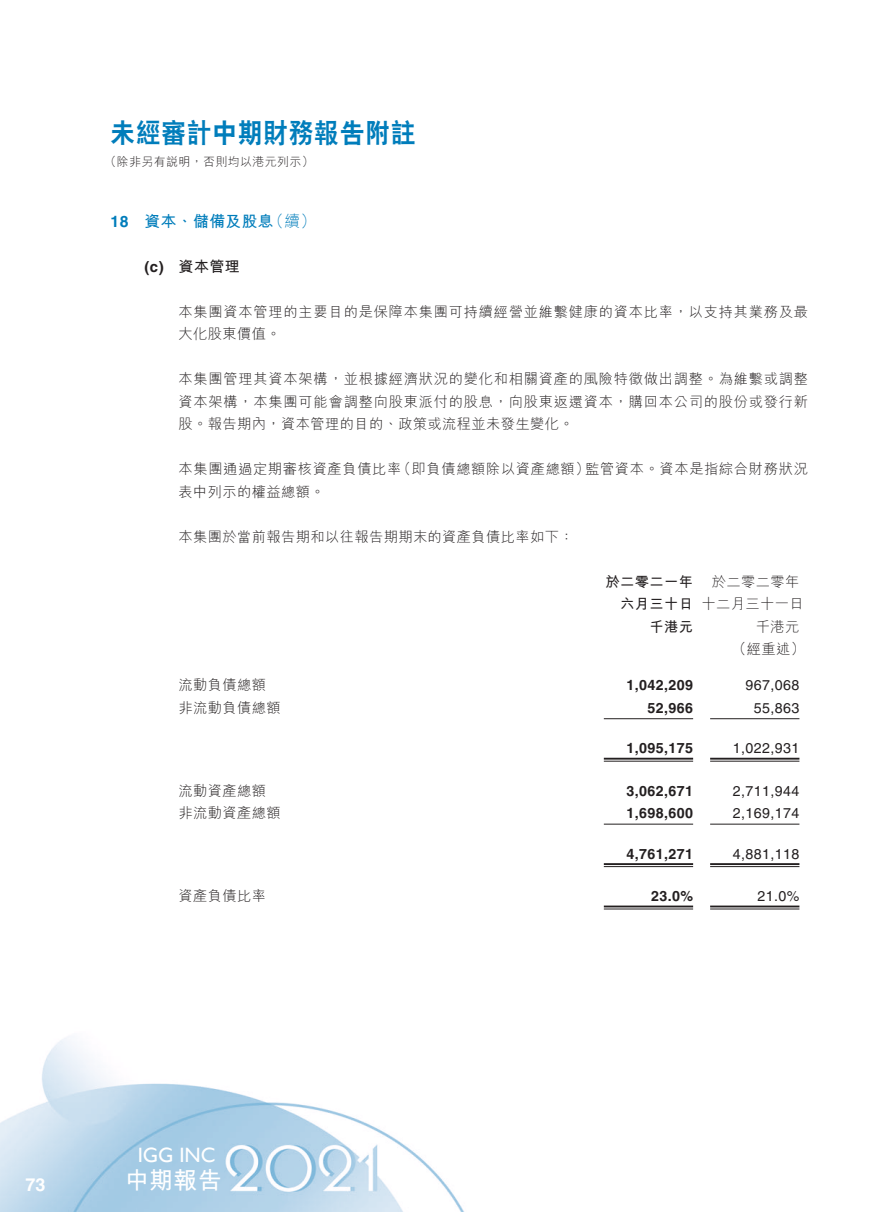
<style>
.page{position:relative;width:893px;height:1212px;background:#fff}
.page>*{position:absolute;margin:0;border:0;box-sizing:border-box;transform-origin:0 0}
.t1{font:800 27px "C Hei 2 HK";letter-spacing:.05em;color:#007dbb;scale:.9 1}
.t2{font:700 24px "M Hei HK";color:#fff}
.t3{font:20.7px "Gill Sans";color:#fff}
.t4{font:700 18px "Helvetica LT Std";color:#fff}
.t5{font:700 15.75px "M Hei HK";letter-spacing:.03em;color:#007dbb}
.t6{font:300 15.75px "M Hei HK";color:#007dbb}
.t7{font:700 15.75px "Helvetica LT Std";color:#007dbb}
.t8{font:700 15px "M Hei HK";color:#231f20}
.t9{font:700 15px "Helvetica LT Std";color:#231f20}
.t10{font:300 14.25px/22.5px "M Hei HK";letter-spacing:.03em;color:#231f20;text-align:justify}
.t11{font:700 14.25px "Helvetica LT Std";letter-spacing:.03em;color:#231f20}
.t12{font:14.25px "Helvetica LT Std";letter-spacing:.03em;color:#231f20}
.t13{font:300 14.25px/22.5px "M Hei HK";letter-spacing:.055em;color:#231f20}
.t14{font:700 14.25px/22.5px "M Hei HK";letter-spacing:.03em;color:#231f20;text-align:right}
.t15{font:300 12px "M Hei HK";letter-spacing:.03em;color:#231f20}
</style>
<div class="page">
<img style="left:0;top:1038px;width:464px;height:174px">
<hr style="left:604px;top:718px;width:89px;height:1px;background:#231f20">
<hr style="left:710px;top:718px;width:89px;height:1px;background:#231f20">
<hr style="left:604px;top:758px;width:89px;height:2px;background:#231f20">
<hr style="left:604px;top:761px;width:89px;height:1px;background:#231f20">
<hr style="left:710px;top:758px;width:89px;height:2px;background:#231f20">
<hr style="left:710px;top:761px;width:89px;height:1px;background:#231f20">
<hr style="left:604px;top:824px;width:89px;height:1px;background:#231f20">
<hr style="left:710px;top:824px;width:89px;height:1px;background:#231f20">
<hr style="left:604px;top:863px;width:89px;height:2px;background:#231f20">
<hr style="left:604px;top:866px;width:89px;height:1px;background:#231f20">
<hr style="left:710px;top:863px;width:89px;height:2px;background:#231f20">
<hr style="left:710px;top:866px;width:89px;height:1px;background:#231f20">
<hr style="left:604px;top:905px;width:89px;height:2px;background:#231f20">
<hr style="left:604px;top:909px;width:89px;height:1px;background:#231f20">
<hr style="left:710px;top:905px;width:89px;height:2px;background:#231f20">
<hr style="left:710px;top:909px;width:89px;height:1px;background:#231f20">
<h1 class="t1" style="left:111px;top:115px;width:340px">未經審計中期財務報告附註</h1>
<p class="t15" style="left:105px;top:155px;width:211px">（除非另有說明，否則均以港元列示(</p>
<p class="t7" style="left:111px;top:212px;width:19px">18</p>
<p class="t6" style="left:268px;top:213px;width:50px">（續(</p>
<p class="t5" style="left:145px;top:209px;width:131px">資本、儲備及股息</p>
<p class="t9" style="left:145px;top:257px;width:21px">c( )</p>
<p class="t8" style="left:179px;top:255px;width:63px">資本管理</p>
<p class="t13" style="left:179px;top:300px;width:631px">本集團資本管理的主要目的是保障本集團可持續經營並維繫健康的資本比率，以支持其業務及最大化股東價值。</p>
<p class="t10" style="left:179px;top:367px;width:631px">本集團管理其資本架構，並根據經濟狀況的變化和相關資產的風險特徵做出調整。為維繫或調整資本架構，本集團可能會調整向股東派付的股息，向股東返還資本，購回本公司的股份或發行新股。報告期內，資本管理的目的、政策或流程並未發生變化。</p>
<p class="t10" style="left:585px;top:457px;width:224px">監管資本。資本是指綜合財務狀況</p>
<p class="t10" style="left:397px;top:457px;width:195px">（即負債總額除以資產總額）</p>
<p class="t10" style="left:179px;top:457px;width:224px">本集團通過定期審核資產負債比率表中列示的權益總額。</p>
<p class="t10" style="left:179px;top:525px;width:397px">本集團於當前報告期和以往報告期期末的資產負債比率如下：</p>
<p class="t14" style="left:606px;top:569px;width:89px">於二零二一年六月三十日</p>
<p class="t10" style="left:712px;top:570px;width:89px">於二零二零年</p>
<p class="t10" style="left:702px;top:592px;width:104px">十二月三十一日</p>
<p class="t10" style="left:756px;top:615px;width:45px">千港元</p>
<p class="t14" style="left:650px;top:614px;width:45px">千港元</p>
<p class="t10" style="left:179px;top:673px;width:89px">流動負債總額</p>
<p class="t11" style="left:627px;top:676px;width:68px">1,042,209</p>
<p class="t10" style="left:732px;top:637px;width:74px">（經重述(</p>
<p class="t12" style="left:745px;top:677px;width:55px">967,068</p>
<p class="t10" style="left:179px;top:696px;width:104px">非流動負債總額</p>
<p class="t11" style="left:648px;top:699px;width:47px">52,966</p>
<p class="t12" style="left:754px;top:699px;width:47px">55,863</p>
<p class="t11" style="left:627px;top:739px;width:68px">1,095,175</p>
<p class="t12" style="left:733px;top:740px;width:68px">1,022,931</p>
<p class="t10" style="left:179px;top:779px;width:89px">流動資產總額</p>
<p class="t11" style="left:627px;top:782px;width:68px">3,062,671</p>
<p class="t12" style="left:733px;top:782px;width:68px">2,711,944</p>
<p class="t10" style="left:179px;top:801px;width:104px">非流動資產總額</p>
<p class="t11" style="left:627px;top:804px;width:68px">1,698,600</p>
<p class="t12" style="left:733px;top:805px;width:68px">2,169,174</p>
<p class="t11" style="left:627px;top:845px;width:68px">4,761,271</p>
<p class="t12" style="left:733px;top:845px;width:68px">4,881,118</p>
<p class="t10" style="left:179px;top:884px;width:89px">資產負債比率</p>
<p class="t11" style="left:651px;top:887px;width:43px">23.0%</p>
<p class="t12" style="left:757px;top:888px;width:43px">21.0%</p>
<p class="t4" style="left:26px;top:1173px;width:22px">73</p>
<h3 class="t3" style="left:138px;top:1143px;width:79px">IGG INC</h3>
<h2 class="t2" style="left:125px;top:1163px;width:98px">中期報告</h2>
</div>
